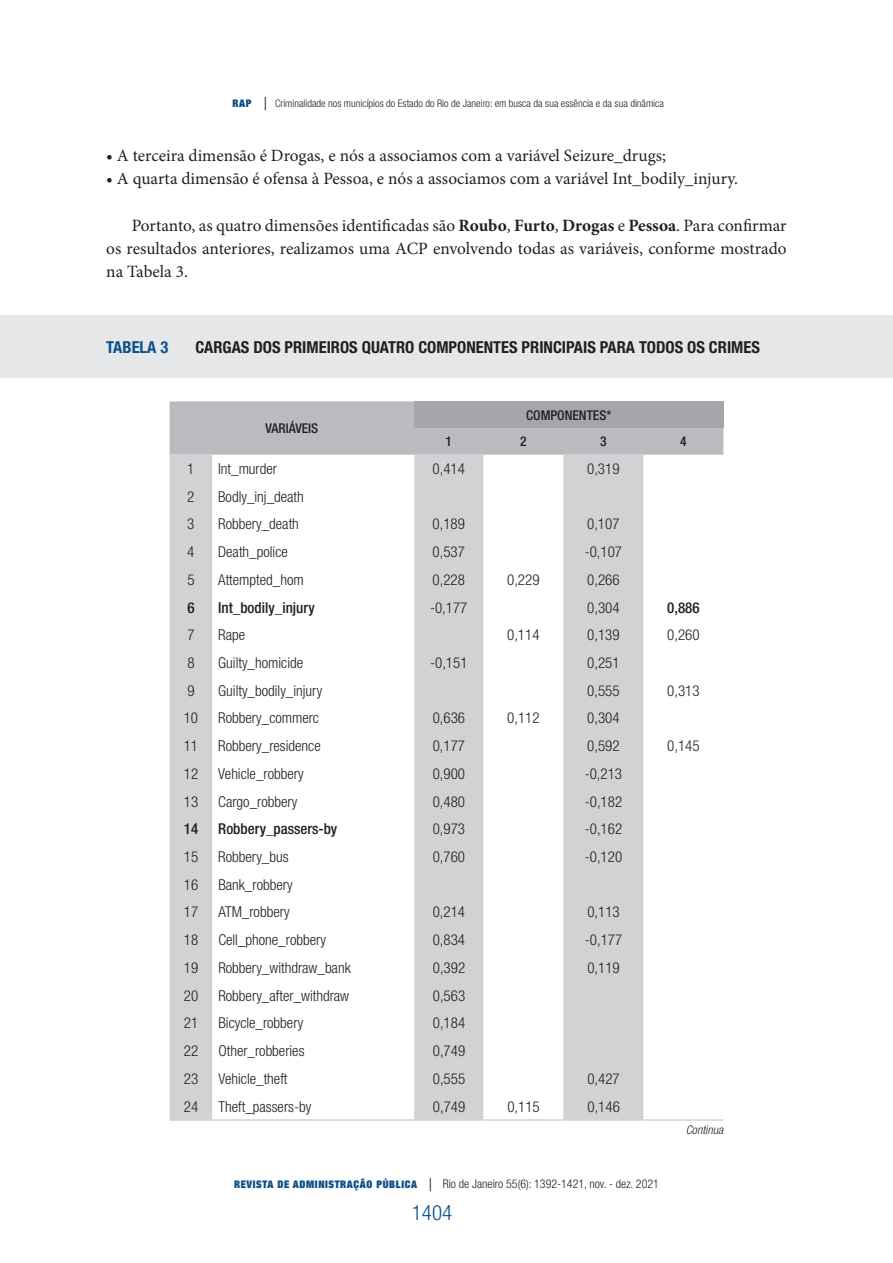
<style>
.page{position:relative;width:893px;height:1263px;background:#fff}
.page>*{position:absolute;margin:0;border:0;box-sizing:border-box;transform-origin:0 0}
.t1{font:300 condensed 21px "Helvetica Neue LT Std";color:#0c4f89}
.t2{font:17.25px/23.1px "Minion Pro";color:#231f20;text-align:justify}
.t3{font:700 condensed 16.5px "Helvetica Neue LT Std";color:#231f20}
.t4{font:700 condensed 16.5px "Helvetica Neue LT Std";color:#0c4f89}
.t5{font:300 condensed 15px "Helvetica Neue LT Std";color:#231f20}
.t6{font:500 condensed 15px "Helvetica Neue LT Std";color:#231f20}
.t7{font:500 condensed 13.5px "Helvetica Neue LT Std";color:#231f20}
.t8{font:300 condensed 12px "Helvetica Neue LT Std";color:#231f20}
.t9{font:italic 300 condensed 12px "Helvetica Neue LT Std";color:#231f20}
.t10{font:300 condensed 10.5px "Helvetica Neue LT Std";color:#231f20}
.s1{font-family:"Helvetica Neue";font-weight:900;font-stretch:expanded;color:#0c4f89}
.s2{font-size:18px}
.s3{font-weight:700}
.s4{font-family:"Helvetica Neue";font-weight:900;font-stretch:expanded;font-size:10.5px;color:#0c4f89}
</style>
<div class="page">
<div style="left:0;top:315px;width:893px;height:63px;background:#e6e7e9"></div>
<div style="left:170px;top:401px;width:553px;height:54px;background:#babbbe"></div>
<div style="left:414px;top:401px;width:309px;height:27px;background:#a5a6aa"></div>
<svg style="left:170px;top:455px;width:473px;height:664px"></svg>
<hr style="left:170px;top:1119px;width:42px;height:2px;background:#d1d2d4">
<hr style="left:212px;top:1119px;width:202px;height:2px;background:#d1d2d4">
<hr style="left:414px;top:1119px;width:69px;height:2px;background:#d1d2d4">
<hr style="left:483px;top:1119px;width:80px;height:2px;background:#d1d2d4">
<hr style="left:563px;top:1119px;width:80px;height:2px;background:#d1d2d4">
<hr style="left:643px;top:1119px;width:80px;height:2px;background:#d1d2d4">
<p class="t10" style="left:232px;top:98px;width:433px"><span class="s1">RAP</span> <span class="s2">|</span> Criminalidade nos municípios do Estado do Rio de Janeiro: em busca da sua essência e da sua dinâmica</p>
<p class="t2" style="left:106px;top:144px;width:561px">• A terceira dimensão é Drogas, e nós a associamos com a variável Seizure_drugs;</p>
<p class="t2" style="left:106px;top:167px;width:633px">• A quarta dimensão é ofensa à Pessoa, e nós a associamos com a variável Int_bodily_injury.</p>
<p class="t2" style="left:106px;top:214px;width:682px;text-indent:26px">Portanto, as quatro dimensões identificadas são <span class="s3">Roubo</span>, <span class="s3">Furto</span>, <span class="s3">Drogas</span> e <span class="s3">Pessoa</span>. Para confirmar os resultados anteriores, realizamos uma ACP envolvendo todas as variáveis, conforme mostrado na Tabela 3.</p>
<p class="t4" style="left:106px;top:337px;width:35px">TABELA</p>
<p class="t4" style="left:160px;top:337px;width:9px">3</p>
<p class="t3" style="left:196px;top:337px;width:19px">CARGAS</p>
<p class="t3" style="left:253px;top:337px;width:10px">DOS</p>
<p class="t3" style="left:285px;top:337px;width:10px">PRIMEIROS</p>
<p class="t3" style="left:362px;top:337px;width:10px">QUATRO</p>
<p class="t3" style="left:418px;top:337px;width:10px">COMPONENTES</p>
<p class="t3" style="left:522px;top:337px;width:9px">PRINCIPAIS</p>
<p class="t3" style="left:600px;top:337px;width:10px">PARA</p>
<p class="t3" style="left:639px;top:337px;width:10px">TODOS</p>
<p class="t3" style="left:687px;top:337px;width:32px">OS CRIMES</p>
<p class="t7" style="left:265px;top:420px;width:54px">VARIÁVEIS</p>
<p class="t7" style="left:526px;top:407px;width:87px">COMPONENTES*</p>
<p class="t7" style="left:445px;top:433px;width:8px">1</p>
<p class="t7" style="left:520px;top:433px;width:8px">2</p>
<p class="t7" style="left:600px;top:433px;width:8px">3</p>
<p class="t7" style="left:680px;top:433px;width:8px">4</p>
<p class="t5" style="left:187px;top:460px;width:9px">1</p>
<p class="t5" style="left:218px;top:460px;width:60px">Int_murder</p>
<p class="t5" style="left:433px;top:460px;width:34px">0,414</p>
<p class="t5" style="left:587px;top:460px;width:34px">0,319</p>
<p class="t5" style="left:187px;top:488px;width:9px">2</p>
<p class="t5" style="left:218px;top:488px;width:87px">Bodly_inj_death</p>
<p class="t5" style="left:187px;top:515px;width:9px">3</p>
<p class="t5" style="left:218px;top:515px;width:82px">Robbery_death</p>
<p class="t5" style="left:433px;top:515px;width:34px">0,189</p>
<p class="t5" style="left:587px;top:515px;width:34px">0,107</p>
<p class="t5" style="left:187px;top:543px;width:9px">4</p>
<p class="t5" style="left:218px;top:543px;width:71px">Death_police</p>
<p class="t5" style="left:433px;top:543px;width:34px">0,537</p>
<p class="t5" style="left:585px;top:543px;width:39px">-0,107</p>
<p class="t5" style="left:187px;top:571px;width:9px">5</p>
<p class="t5" style="left:218px;top:571px;width:87px">Attempted_hom</p>
<p class="t5" style="left:433px;top:571px;width:34px">0,228</p>
<p class="t5" style="left:507px;top:571px;width:34px">0,229</p>
<p class="t5" style="left:587px;top:571px;width:34px">0,266</p>
<p class="t6" style="left:187px;top:598px;width:9px">6</p>
<p class="t6" style="left:218px;top:598px;width:98px">Int_bodily_injury</p>
<p class="t5" style="left:430px;top:599px;width:39px">-0,177</p>
<p class="t5" style="left:587px;top:599px;width:34px">0,304</p>
<p class="t6" style="left:667px;top:598px;width:34px">0,886</p>
<p class="t5" style="left:187px;top:626px;width:9px">7</p>
<p class="t5" style="left:218px;top:626px;width:28px">Rape</p>
<p class="t5" style="left:507px;top:626px;width:34px">0,114</p>
<p class="t5" style="left:587px;top:626px;width:34px">0,139</p>
<p class="t5" style="left:667px;top:626px;width:34px">0,260</p>
<p class="t5" style="left:187px;top:654px;width:9px">8</p>
<p class="t5" style="left:218px;top:654px;width:86px">Guilty_homicide</p>
<p class="t5" style="left:430px;top:654px;width:39px">-0,151</p>
<p class="t5" style="left:587px;top:654px;width:34px">0,251</p>
<p class="t5" style="left:187px;top:682px;width:9px">9</p>
<p class="t5" style="left:218px;top:682px;width:106px">Guilty_bodily_injury</p>
<p class="t5" style="left:587px;top:682px;width:34px">0,555</p>
<p class="t5" style="left:667px;top:682px;width:34px">0,313</p>
<p class="t5" style="left:184px;top:709px;width:16px">10</p>
<p class="t5" style="left:218px;top:709px;width:102px">Robbery_commerc</p>
<p class="t5" style="left:433px;top:709px;width:34px">0,636</p>
<p class="t5" style="left:507px;top:709px;width:34px">0,112</p>
<p class="t5" style="left:587px;top:709px;width:34px">0,304</p>
<p class="t5" style="left:184px;top:737px;width:16px">11</p>
<p class="t5" style="left:218px;top:737px;width:104px">Robbery_residence</p>
<p class="t5" style="left:433px;top:737px;width:34px">0,177</p>
<p class="t5" style="left:587px;top:737px;width:34px">0,592</p>
<p class="t5" style="left:667px;top:737px;width:34px">0,145</p>
<p class="t5" style="left:184px;top:765px;width:16px">12</p>
<p class="t5" style="left:218px;top:765px;width:87px">Vehicle_robbery</p>
<p class="t5" style="left:433px;top:765px;width:34px">0,900</p>
<p class="t5" style="left:585px;top:765px;width:39px">-0,213</p>
<p class="t5" style="left:184px;top:793px;width:16px">13</p>
<p class="t5" style="left:218px;top:793px;width:81px">Cargo_robbery</p>
<p class="t5" style="left:433px;top:793px;width:34px">0,480</p>
<p class="t5" style="left:585px;top:793px;width:39px">-0,182</p>
<p class="t6" style="left:184px;top:820px;width:16px">14</p>
<p class="t6" style="left:218px;top:820px;width:120px">Robbery_passers-by</p>
<p class="t5" style="left:433px;top:820px;width:34px">0,973</p>
<p class="t5" style="left:585px;top:820px;width:39px">-0,162</p>
<p class="t5" style="left:184px;top:848px;width:16px">15</p>
<p class="t5" style="left:218px;top:848px;width:72px">Robbery_bus</p>
<p class="t5" style="left:433px;top:848px;width:34px">0,760</p>
<p class="t5" style="left:585px;top:848px;width:39px">-0,120</p>
<p class="t5" style="left:184px;top:876px;width:16px">16</p>
<p class="t5" style="left:218px;top:876px;width:76px">Bank_robbery</p>
<p class="t5" style="left:184px;top:903px;width:16px">17</p>
<p class="t5" style="left:218px;top:903px;width:73px">ATM_robbery</p>
<p class="t5" style="left:433px;top:903px;width:34px">0,214</p>
<p class="t5" style="left:587px;top:903px;width:34px">0,113</p>
<p class="t5" style="left:184px;top:931px;width:16px">18</p>
<p class="t5" style="left:218px;top:931px;width:109px">Cell_phone_robbery</p>
<p class="t5" style="left:433px;top:931px;width:34px">0,834</p>
<p class="t5" style="left:585px;top:931px;width:39px">-0,177</p>
<p class="t5" style="left:184px;top:959px;width:16px">19</p>
<p class="t5" style="left:218px;top:959px;width:134px">Robbery_withdraw_bank</p>
<p class="t5" style="left:433px;top:959px;width:34px">0,392</p>
<p class="t5" style="left:587px;top:959px;width:34px">0,119</p>
<p class="t5" style="left:184px;top:987px;width:16px">20</p>
<p class="t5" style="left:218px;top:987px;width:132px">Robbery_after_withdraw</p>
<p class="t5" style="left:433px;top:987px;width:34px">0,563</p>
<p class="t5" style="left:184px;top:1014px;width:16px">21</p>
<p class="t5" style="left:218px;top:1014px;width:86px">Bicycle_robbery</p>
<p class="t5" style="left:433px;top:1014px;width:34px">0,184</p>
<p class="t5" style="left:184px;top:1042px;width:16px">22</p>
<p class="t5" style="left:218px;top:1042px;width:88px">Other_robberies</p>
<p class="t5" style="left:433px;top:1042px;width:34px">0,749</p>
<p class="t5" style="left:184px;top:1070px;width:16px">23</p>
<p class="t5" style="left:218px;top:1070px;width:71px">Vehicle_theft</p>
<p class="t5" style="left:433px;top:1070px;width:34px">0,555</p>
<p class="t5" style="left:587px;top:1070px;width:34px">0,427</p>
<p class="t5" style="left:184px;top:1098px;width:16px">24</p>
<p class="t5" style="left:218px;top:1098px;width:94px">Theft_passers-by</p>
<p class="t5" style="left:433px;top:1098px;width:34px">0,749</p>
<p class="t5" style="left:507px;top:1098px;width:34px">0,115</p>
<p class="t5" style="left:587px;top:1098px;width:34px">0,146</p>
<p class="t8" style="left:234px;top:1176px;width:426px"><span class="s4">REVISTA DE ADMINISTRAÇÃO PÚBLICA</span> <span class="s2">|</span> Rio de Janeiro 55(6): 1392-1421, nov. - dez. 2021</p>
<h1 class="t1" style="left:412px;top:1200px;width:42px">1404</h1>
<p class="t9" style="left:686px;top:1122px;width:39px">Continua</p>
</div>
